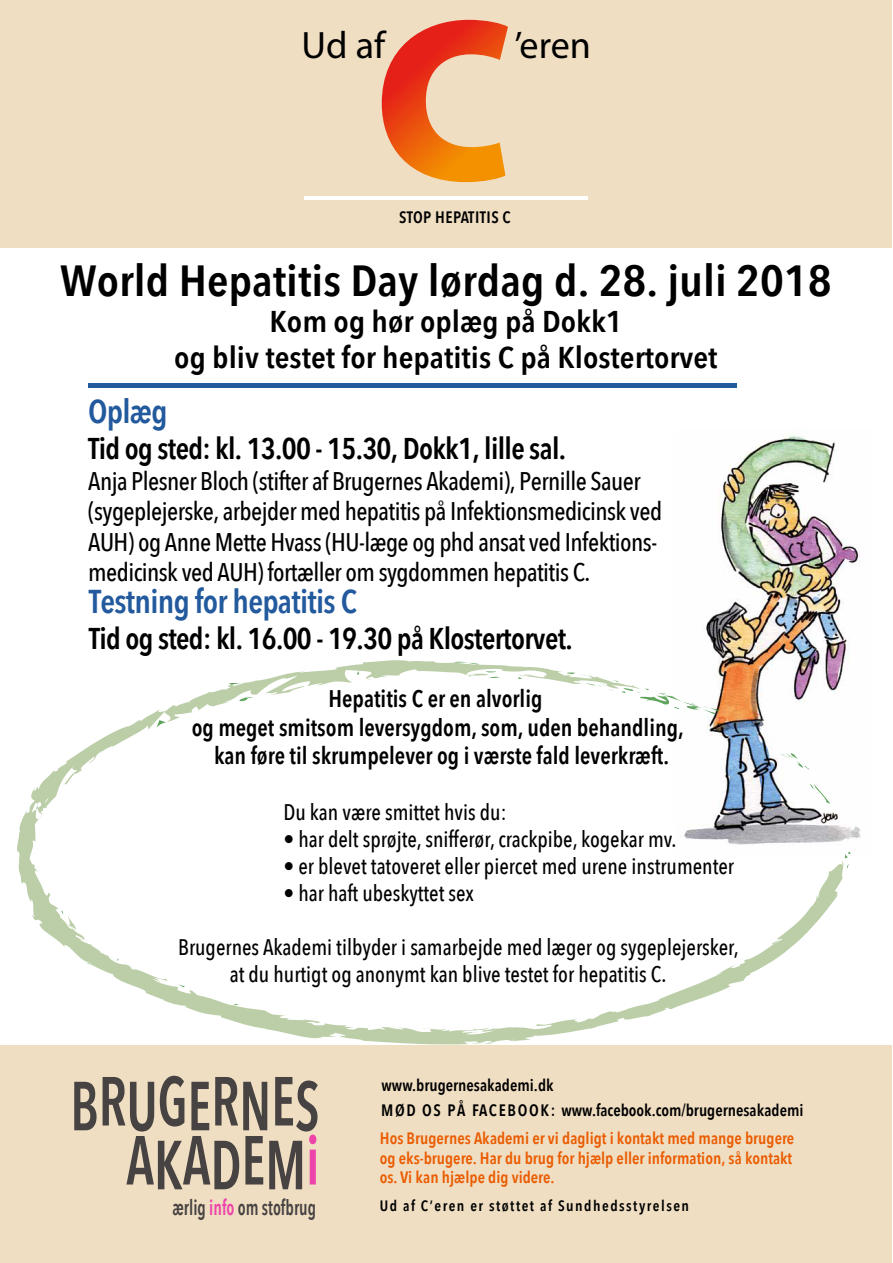
<style>
.page{position:relative;width:893px;height:1263px;background:#fff}
.page>*{position:absolute;margin:0;border:0;box-sizing:border-box;transform-origin:0 0}
.t1{font:600 68.55px/56.6px "Avenir Next Condensed";color:#474342;text-align:right;scale:.8 1}
.t2{font:600 43.5px "Avenir Next Condensed";color:#000;scale:1.1 1}
.t3{font:38.25px "Myriad Pro";color:#000}
.t4{font:600 33px "Avenir Next Condensed";letter-spacing:-.02em;color:#225a9d}
.t5{font:600 30px "Avenir Next Condensed";letter-spacing:-.02em;color:#000}
.t6{font:600 30px/36px "Avenir Next Condensed";color:#000;text-align:center;scale:1.1 1}
.t7{font:500 25.5px/30.6px "Avenir Next Condensed";letter-spacing:-.02em;color:#000}
.t8{font:600 24px/28.8px "Avenir Next Condensed";color:#000;text-align:center;scale:.96 1}
.t9{font:500 22.5px/27px "Avenir Next Condensed";color:#000;scale:.96 1}
.t10{font:600 21.3px "Avenir Next Condensed";color:#474342;scale:.8 1}
.t11{font:600 16.5px/19.2px "Avenir Next Condensed";color:#eb5b00}
.t12{font:600 16.5px/24.9px "Avenir Next Condensed";color:#000}
.t13{font:600 16.5px "Avenir Next Condensed";letter-spacing:.03em;color:#000}
.t14{font:600 15px "Avenir Next Condensed";letter-spacing:.1em;color:#000}
.t15{font:10.95px/13.2px "Myriad Pro";color:#000;text-align:right}
.s1{color:#ee43a9}
</style>
<div class="page">
<div style="left:0;top:0;width:892px;height:248px;background:#efdec2"></div>
<div style="left:0;top:1046px;width:892px;height:217px;background:#efdec2"></div>
<svg style="left:382px;top:20px;width:126px;height:162px"></svg>
<hr style="left:305px;top:196px;width:283px;height:4px;background:#fff">
<img style="left:706px;top:434px;width:155px;height:421px">
<div style="left:88px;top:383px;width:649px;height:5px;background:#225a9d"></div>
<svg style="left:17px;top:660px;width:826px;height:385px"></svg>
<svg style="left:36px;top:805px;width:7px;height:13px"></svg>
<svg style="left:233px;top:1003px;width:6px;height:3px"></svg>
<svg style="left:564px;top:672px;width:156px;height:42px"></svg>
<svg style="left:482px;top:671px;width:22px;height:7px"></svg>
<svg style="left:237px;top:696px;width:16px;height:5px"></svg>
<svg style="left:845px;top:850px;width:5px;height:18px"></svg>
<svg style="left:110px;top:957px;width:9px;height:4px"></svg>
<svg style="left:176px;top:983px;width:9px;height:5px"></svg>
<h3 class="t3" style="left:302px;top:22px;width:85px">Ud af</h3>
<h3 class="t3" style="left:515px;top:22px;width:78px">’eren</h3>
<p class="t13" style="left:399px;top:203px;width:113px">STOP HEPATITIS C</p>
<h2 class="t2" style="left:60px;top:243px;width:703px">World Hepatitis Day lørdag d. 28. juli 2018</h2>
<h3 class="t6" style="left:174px;top:302px;width:495px">Kom og hør oplæg på Dokk1<br>og bliv testet for hepatitis C på Klostertorvet</h3>
<h3 class="t3" style="left:302px;top:304px;width:85px">Ud af</h3>
<h3 class="t3" style="left:515px;top:304px;width:78px">’eren</h3>
<h3 class="t4" style="left:88px;top:383px;width:81px">Oplæg</h3>
<h3 class="t5" style="left:88px;top:423px;width:479px">Tid og sted: kl. 13.00 - 15.30, Dokk1, lille sal.</h3>
<p class="t7" style="left:88px;top:465px;width:575px">Anja Plesner Bloch (stifter af Brugernes Akademi), Pernille Sauer (sygeplejerske, arbejder med hepatitis på Infektionsmedicinsk ved AUH) og Anne Mette Hvass (HU-læge og phd ansat ved Infektions&shy;medicinsk ved AUH) fortæller om sygdommen hepatitis C.</p>
<p class="t15" style="left:382px;top:485px;width:127px">www.brugernesakademi.dk +45 2037 7264</p>
<h3 class="t4" style="left:89px;top:573px;width:270px">Testning for hepatitis C</h3>
<h3 class="t5" style="left:89px;top:613px;width:486px">Tid og sted: kl. 16.00 - 19.30 på Klostertorvet.</h3>
<p class="t8" style="left:192px;top:683px;width:514px">Hepatitis C er en alvorlig<br>og meget smitsom leversygdom, som, uden behandling, kan føre til skrumpelever og i værste fald leverkræft.</p>
<p class="t9" style="left:283px;top:799px;width:234px">Du kan være smittet hvis du:</p>
<p class="t9" style="left:283px;top:826px;width:411px">• har delt sprøjte, snifferør, crackpibe, kogekar mv.</p>
<p class="t9" style="left:283px;top:853px;width:471px">• er blevet tatoveret eller piercet med urene instrumenter</p>
<p class="t9" style="left:283px;top:880px;width:200px">• har haft ubeskyttet sex</p>
<p class="t9" style="left:230px;top:934px;width:532px;text-indent:-52px">Brugernes Akademi tilbyder i samarbejde med læger og sygeplejersker, at du hurtigt og anonymt kan blive testet for hepatitis C.</p>
<h1 class="t1" style="left:70px;top:1076px;width:313px">BRUGERNES<br>AKADEM<span class="s1">i</span></h1>
<p class="t10" style="left:172px;top:1189px;width:181px">ærlig <span class="s1">info</span> om stofbrug</p>
<p class="t12" style="left:381px;top:1072px;width:424px">www.brugernesakademi.dk<br>MØD OS PÅ FACEBOOK: www.facebook.com/brugernesakademi</p>
<p class="t11" style="left:380px;top:1128px;width:416px">Hos Brugernes Akademi er vi dagligt i kontakt med mange brugere og eks-brugere. Har du brug for hjælp eller information, så kontakt os. Vi kan hjælpe dig videre.</p>
<p class="t14" style="left:380px;top:1192px;width:311px">Ud af C’eren er støttet af Sundhedsstyrelsen</p>
</div>
